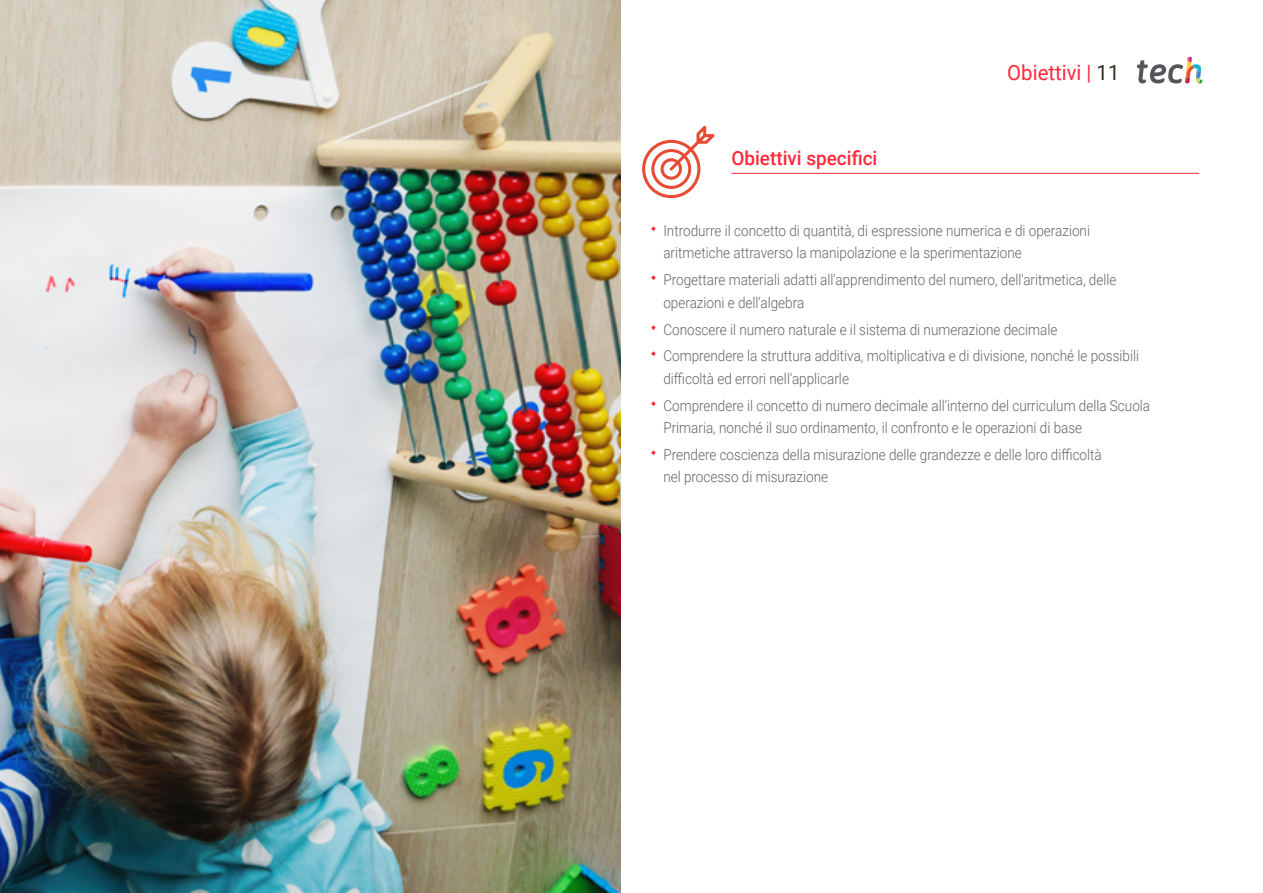
<style>
.page{position:relative;width:1263px;height:893px;background:#fff}
.page>*{position:absolute;margin:0;border:0;box-sizing:border-box;transform-origin:0 0}
.t1{font:21px "Roboto";color:#ff293a}
.t2{font:500 19.5px "Roboto";color:#ff293a}
.t3{font:300 15px/26.7px "Roboto";color:#61646a;scale:.9 1}
.s1{color:#312e20}
</style>
<div class="page">
<img style="left:0;top:0;width:621px;height:893px">
<hr style="left:731px;top:173px;width:468px;height:1px;background:#ff293a">
<svg style="left:642px;top:126px;width:72px;height:72px"></svg>
<svg style="left:1137px;top:57px;width:65px;height:27px"></svg>
<h2 class="t2" style="left:731px;top:144px;width:147px">Obiettivi specifici</h2>
<h1 class="t1" style="left:1007px;top:57px;width:114px">Obiettivi | <span class="s1">11</span></h1>
<p class="t3" style="left:663px;top:219px;width:476px;line-height:22.5px">Introdurre il concetto di quantità, di espressione numerica e di operazioni aritmetiche attraverso la manipolazione e la sperimentazione</p>
<p class="t3" style="left:663px;top:268px;width:505px;line-height:22.5px">Progettare materiali adatti all'apprendimento del numero, dell'aritmetica, delle operazioni e dell'algebra</p>
<p class="t3" style="left:663px;top:315px;width:530px">Conoscere il numero naturale e il sistema di numerazione decimale<br>Comprendere la struttura additiva, moltiplicativa e di divisione, nonché le possibili</p>
<p class="t3" style="left:663px;top:364px;width:542px">difficoltà ed errori nell'applicarle<br>Comprendere il concetto di numero decimale all'interno del curriculum della Scuola</p>
<p class="t3" style="left:663px;top:414px;width:489px">Primaria, nonché il suo ordinamento, il confronto e le operazioni di base<br>Prendere coscienza della misurazione delle grandezze e delle loro difficoltà</p>
<p class="t3" style="left:663px;top:463px;width:184px">nel processo di misurazione</p>
</div>
